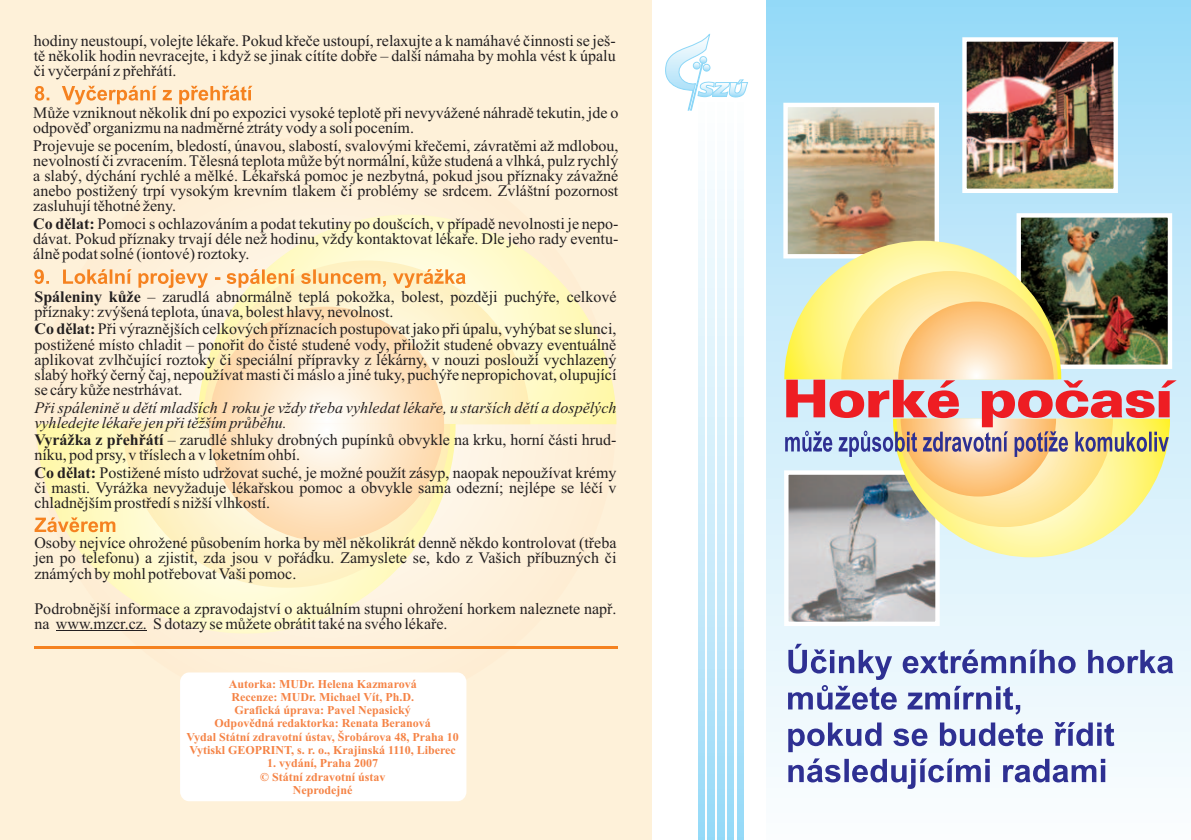
<style>
.page{position:relative;width:1191px;height:840px;background:#fff}
.page>*{position:absolute;margin:0;border:0;box-sizing:border-box;transform-origin:0 0}
.t1{font:16px/15px "Times New Roman";color:#231f20;text-align:justify}
.t2{font:italic 16px/15px "Times New Roman";color:#231f20}
.t3{font:700 12px/13.2px "Times New Roman";color:#f58345;text-align:center}
.s1{font-weight:700}
</style>
<div class="page">
<div style="left:766px;top:0;width:425px;height:839px;background:linear-gradient(to bottom,#9edcf8,#fffffe)"></div>
<svg style="left:665px;top:34px;width:83px;height:77px"></svg>
<div style="left:703px;top:64px;width:7px;height:7px;border:1px solid #8dd7f7;border-radius:50%"></div>
<svg style="left:698px;top:101px;width:7px;height:738px"></svg>
<svg style="left:708px;top:101px;width:6px;height:738px"></svg>
<svg style="left:717px;top:101px;width:7px;height:738px"></svg>
<svg style="left:727px;top:101px;width:7px;height:738px"></svg>
<svg style="left:737px;top:101px;width:6px;height:738px"></svg>
<img style="left:789px;top:557px;width:145px;height:63px">
<div style="left:784px;top:470px;width:155px;height:155px;border:4px solid #fff"></div>
<img style="left:1021px;top:218px;width:146px;height:22px">
<div style="left:1016px;top:213px;width:156px;height:156px;border:4px solid #fff"></div>
<img style="left:788px;top:108px;width:146px;height:132px">
<div style="left:783px;top:103px;width:156px;height:155px;border:4px solid #fff"></div>
<img style="left:967px;top:42px;width:146px;height:146px">
<div style="left:962px;top:37px;width:156px;height:156px;border:4px solid #fff"></div>
<svg style="left:788px;top:643px;width:385px;height:108px;fill:#ebf8fd"></svg>
<svg style="left:788px;top:721px;width:326px;height:67px"></svg>
<img style="left:784px;top:240px;width:392px;height:317px">
<div style="left:0;top:0;width:651px;height:839px;background:#fef1d9"></div>
<svg style="left:36px;top:135px;width:579px;height:580px"></svg>
<svg style="left:198px;top:214px;width:418px;height:210px"></svg>
<svg style="left:203px;top:260px;width:327px;height:164px"></svg>
<svg style="left:37px;top:424px;width:418px;height:209px"></svg>
<svg style="left:123px;top:424px;width:327px;height:163px"></svg>
<svg style="left:209px;top:306px;width:235px;height:235px"></svg>
<div style="left:180px;top:672px;width:286px;height:128px;background:#fff;border-radius:9px"></div>
<hr style="left:34px;top:645px;width:583px;height:3px;background:#f58220">
<svg style="left:35px;top:86px;width:217px;height:18px"></svg>
<hr style="left:56px;top:630px;width:91px;height:1px;background:#231f20">
<svg style="left:34px;top:269px;width:431px;height:19px"></svg>
<svg style="left:35px;top:517px;width:80px;height:15px"></svg>
<p class="t1" style="left:34px;top:34px;width:583px">hodiny neustoupí, volejte lékaře. Pokud křeče ustoupí, relaxujte a k namáhavé činnosti se ješ&shy;tě několik hodin nevracejte, i když se jinak cítíte dobře – další námaha by mohla vést k úpalu či vyčerpání z přehřátí.</p>
<p class="t1" style="left:33px;top:107px;width:586px">Může vzniknout několik dní po expozici vysoké teplotě při nevyvážené náhradě tekutin, jde o odpověď organizmu na nadměrné ztráty vody a soli pocením.</p>
<p class="t1" style="left:33px;top:140px;width:586px">Projevuje se pocením, bledostí, únavou, slabostí, svalovými křečemi, závratěmi až mdlobou, nevolností či zvracením. Tělesná teplota může být normální, kůže studená a vlhká, pulz rychlý a slabý, dýchání rychlé a mělké. Lékařská pomoc je nezbytná, pokud jsou příznaky závažné anebo postižený trpí vysokým krevním tlakem či problémy se srdcem. Zvláštní pozornost zasluhují těhotné ženy.</p>
<p class="t1" style="left:33px;top:218px;width:586px"><span class="s1">Co dělat:</span> Pomoci s ochlazováním a podat tekutiny po doušcích, v případě nevolnosti je nepo&shy;dávat. Pokud příznaky trvají déle než hodinu, vždy kontaktovat lékaře. Dle jeho rady eventu&shy;álně podat solné (iontové) roztoky.</p>
<p class="t1" style="left:34px;top:290px;width:583px"><span class="s1">Spáleniny kůže</span> – zarudlá abnormálně teplá pokožka, bolest, později puchýře, celkové příznaky: zvýšená teplota, únava, bolest hlavy, nevolnost.</p>
<p class="t1" style="left:34px;top:323px;width:583px"><span class="s1">Co dělat:</span> Při výraznějších celkových příznacích postupovat jako při úpalu, vyhýbat se slunci, postižené místo chladit – ponořit do čisté studené vody, přiložit studené obvazy eventuálně aplikovat zvlhčující roztoky či speciální přípravky z lékárny, v nouzi poslouží vychlazený slabý hořký černý čaj, nepoužívat masti či máslo a jiné tuky, puchýře nepropichovat, olupující se cáry kůže nestrhávat.</p>
<p class="t2" style="left:34px;top:401px;width:583px">Při spálenině u dětí mladších 1 roku je vždy třeba vyhledat lékaře, u starších dětí a dospělých vyhledejte lékaře jen při těžším průběhu.</p>
<p class="t1" style="left:34px;top:434px;width:583px"><span class="s1">Vyrážka z přehřátí</span> – zarudlé shluky drobných pupínků obvykle na krku, horní části hrud&shy;níku, pod prsy, v tříslech a v loketním ohbí.</p>
<p class="t1" style="left:34px;top:466px;width:583px"><span class="s1">Co dělat:</span> Postižené místo udržovat suché, je možné použít zásyp, naopak nepoužívat krémy či masti. Vyrážka nevyžaduje lékařskou pomoc a obvykle sama odezní; nejlépe se léčí v chladnějším prostředí s nižší vlhkostí.</p>
<p class="t1" style="left:34px;top:536px;width:583px">Osoby nejvíce ohrožené působením horka by měl několikrát denně někdo kontrolovat (třeba jen po telefonu) a zjistit, zda jsou v pořádku. Zamyslete se, kdo z Vašich příbuzných či známých by mohl potřebovat Vaši pomoc.</p>
<p class="t1" style="left:34px;top:602px;width:583px">Podrobnější informace a zpravodajství o aktuálním stupni ohrožení horkem naleznete např. na www.mzcr.cz. S dotazy se můžete obrátit také na svého lékaře.</p>
<p class="t3" style="left:187px;top:677px;width:274px">Autorka: MUDr. Helena Kazmarová<br>Recenze: MUDr. Michael Vít, Ph.D.<br>Grafická úprava: Pavel Nepasický<br>Odpovědná redaktorka: Renata Beranová<br>Vydal Státní zdravotní ústav, Šrobárova 48, Praha 10<br>Vytiskl GEOPRINT, s. r. o., Krajinská 1110, Liberec</p>
<p class="t3" style="left:260px;top:757px;width:127px">1. vydání, Praha 2007<br>© Státní zdravotní ústav<br>Neprodejné</p>
</div>
